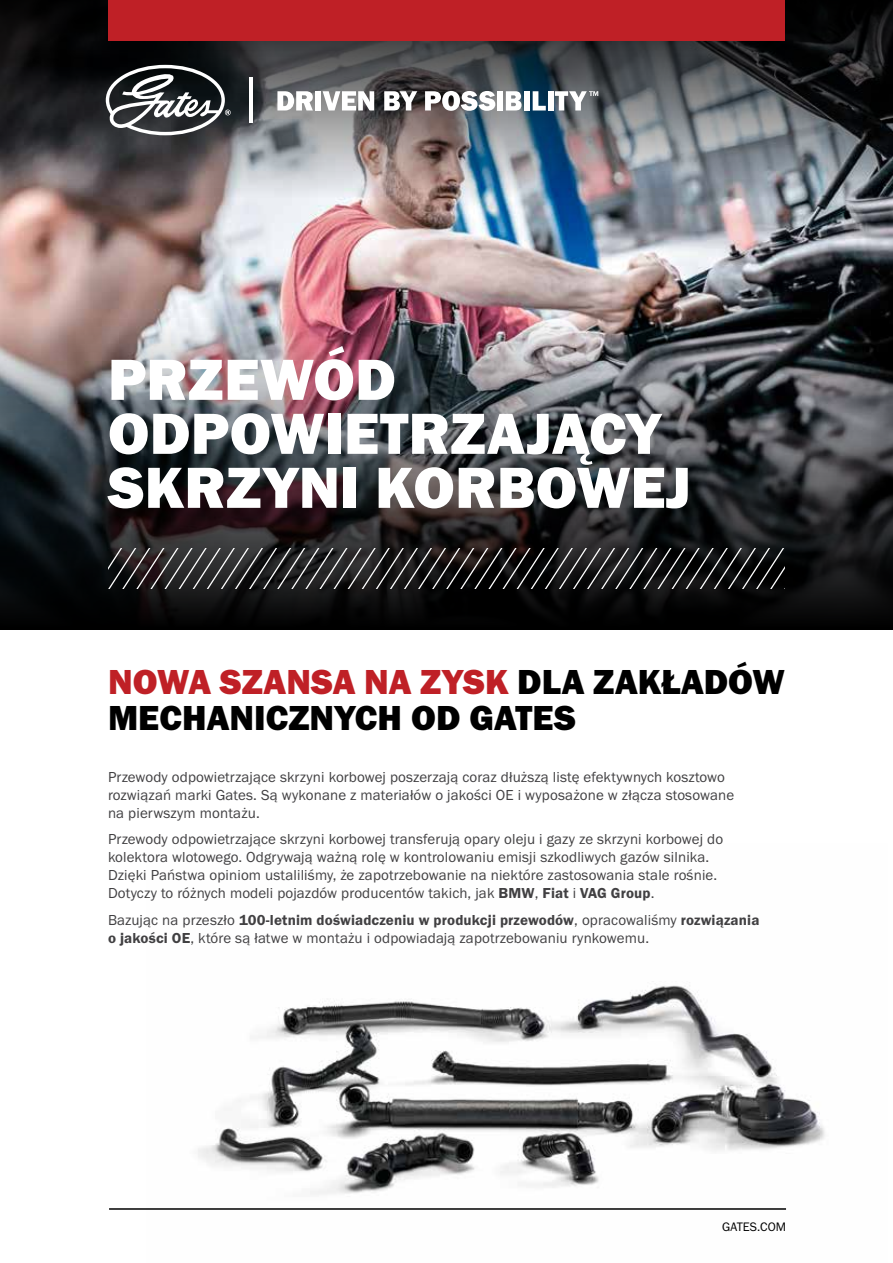
<style>
.page{position:relative;width:893px;height:1263px;background:#fff}
.page>*{position:absolute;margin:0;border:0;box-sizing:border-box;transform-origin:0 0}
.t1{font:60px/54px "Franklin Gothic URW Hea";letter-spacing:.005em;color:#fff}
.t2{font:36px/36px "Franklin Gothic URW Hea";color:#000}
.t3{font:15px/18px "Franklin Gothic URW Boo";letter-spacing:.01em;color:#414042}
.t4{font:15px "Franklin Gothic URW Dem";letter-spacing:.01em;color:#414042}
.t5{font:12.75px "Franklin Gothic URW Boo";letter-spacing:-.005em;color:#000}
.s1{color:#bf2026}
.s2{font-family:"Franklin Gothic URW Dem"}
.s3{font-family:"Franklin Gothic URW Boo"}
</style>
<div class="page">
<img style="left:0;top:198px;width:893px;height:121px">
<img style="left:0;top:319px;width:893px;height:310px">
<img style="left:0;top:0;width:893px;height:198px">
<img style="left:198px;top:985px;width:627px;height:210px">
<div style="left:108px;top:0;width:677px;height:40px;background:#bf2026"></div>
<hr style="left:109px;top:1208px;width:677px;height:2px;background:#000">
<hr style="left:250px;top:77px;width:3px;height:46px;background:#fff">
<svg style="left:277px;top:91px;width:36px;height:19px"></svg>
<div style="left:315px;top:91px;width:6px;height:19px;background:#fff"></div>
<svg style="left:323px;top:91px;width:51px;height:19px"></svg>
<svg style="left:384px;top:91px;width:33px;height:19px"></svg>
<svg style="left:425px;top:91px;width:70px;height:20px"></svg>
<div style="left:497px;top:91px;width:6px;height:19px;background:#fff"></div>
<svg style="left:506px;top:91px;width:15px;height:19px"></svg>
<div style="left:524px;top:91px;width:6px;height:19px;background:#fff"></div>
<svg style="left:533px;top:91px;width:13px;height:19px"></svg>
<div style="left:548px;top:91px;width:5px;height:19px;background:#fff"></div>
<svg style="left:555px;top:91px;width:43px;height:19px"></svg>
<svg style="left:106px;top:65px;width:125px;height:70px"></svg>
<svg style="left:108px;top:548px;width:677px;height:41px;background:#302f30"></svg>
<h1 class="t1" style="left:108px;top:351px;width:584px">PRZEWÓD<br>ODPOWIETRZAJĄCY<br>SKRZYNI KORBOWEJ</h1>
<h2 class="t2" style="left:108px;top:663px;width:678px"><span class="s1">NOWA SZANSA NA ZYSK</span> DLA ZAKŁADÓW<br>MECHANICZNYCH OD GATES</h2>
<p class="t3" style="left:108px;top:768px;width:628px">Przewody odpowietrzające skrzyni korbowej poszerzają coraz dłuższą listę efektywnych kosztowo rozwiązań marki Gates. Są wykonane z materiałów o jakości OE i wyposażone w złącza stosowane na pierwszym montażu.</p>
<p class="t3" style="left:108px;top:830px;width:617px">Przewody odpowietrzające skrzyni korbowej transferują opary oleju i gazy ze skrzyni korbowej do kolektora wlotowego. Odgrywają ważną rolę w kontrolowaniu emisji szkodliwych gazów silnika.<br>Dzięki Państwa opiniom ustaliliśmy, że zapotrzebowanie na niektóre zastosowania stale rośnie.<br>Dotyczy to różnych modeli pojazdów producentów takich, jak <span class="s2">BMW</span>, <span class="s2">Fiat</span> i <span class="s2">VAG Group</span>.</p>
<p class="t4" style="left:108px;top:911px;width:653px"><span class="s3">Bazując na przeszło</span> 100-letnim doświadczeniu w produkcji przewodów<span class="s3">, opracowaliśmy</span> rozwiązania</p>
<p class="t3" style="left:108px;top:929px;width:543px"><span class="s2">o jakości OE</span>, które są łatwe w montażu i odpowiadają zapotrzebowaniu rynkowemu.</p>
<p class="t5" style="left:722px;top:1219px;width:65px">GATES.COM</p>
</div>
